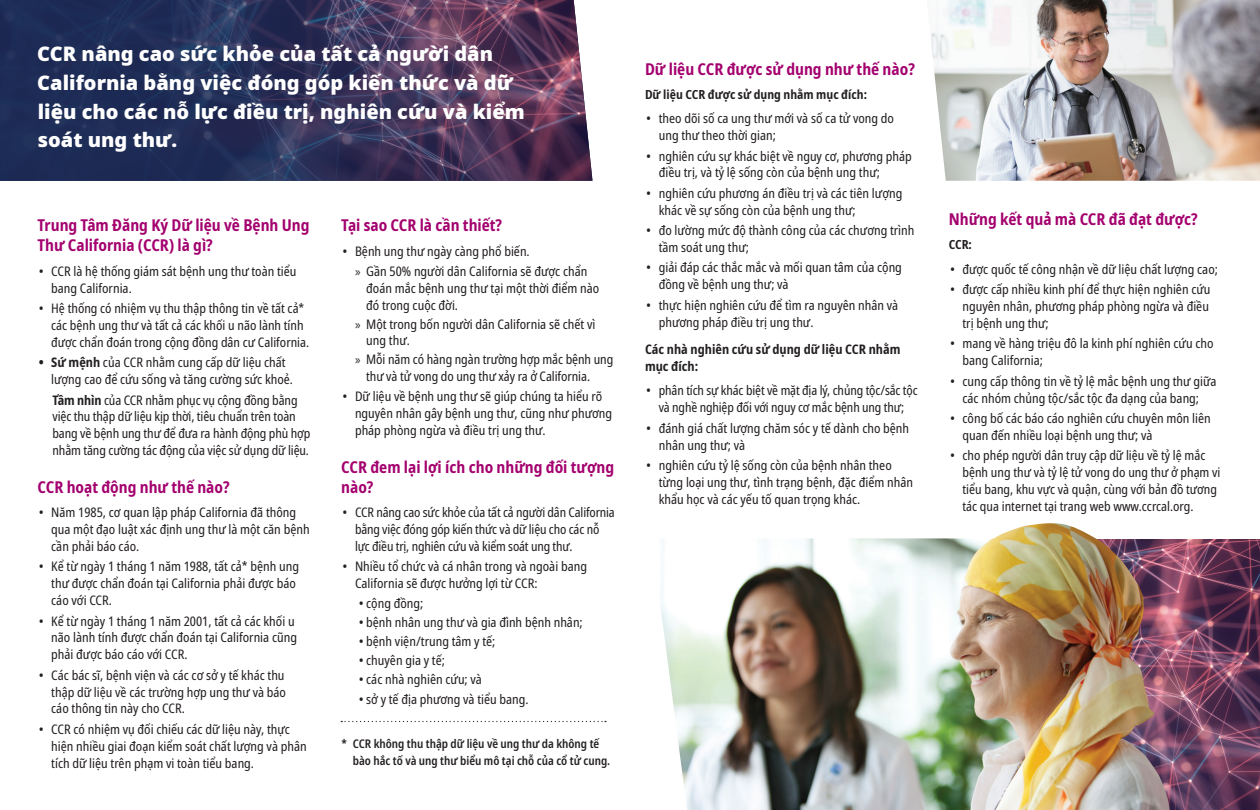
<style>
.page{position:relative;width:1260px;height:810px;background:#fff}
.page>*{position:absolute;margin:0;border:0;box-sizing:border-box;transform-origin:0 0}
.t1{font:900 20px/28.8px "Noto Sans";color:#fff}
.t2{font:700 condensed 16.25px/20px "Noto Sans";color:#a3016e}
.Body_Text{font:condensed 13.12px/16.9px "Noto Sans";color:#231f20}
.Body_Text-2{font:700 condensed 13.12px/16.9px "Noto Sans";color:#231f20}
.Body_Text-3{font:700 condensed 12.5px "Noto Sans";color:#231f20}
.Body_Text-4{font:600 condensed 11.88px/16.9px "Noto Sans";color:#231f20}
.s1{font-weight:700}
.s2{font-family:"Myriad Pro";font-stretch:normal}
</style>
<div class="page">
<img style="left:1170px;top:540px;width:90px;height:270px">
<svg style="left:0;top:0;width:592px;height:181px;background:#3a365c"></svg>
<img style="left:927px;top:0;width:333px;height:181px">
<img style="left:661px;top:538px;width:328px;height:272px">
<img style="left:989px;top:523px;width:181px;height:287px">
<svg style="left:341px;top:721px;width:265px;height:1px"></svg>
<h2 class="t1" style="left:37px;top:39px;width:489px">CCR nâng cao sức khỏe của tất cả người dân California bằng việc đóng góp kiến thức và dữ liệu cho các nỗ lực điều trị, nghiên cứu và kiểm soát ung thư.</h2>
<h2 class="t2" style="left:38px;top:216px;width:274px">Trung Tâm Đăng Ký Dữ liệu về Bệnh Ung<br>Thư California (CCR) là gì?</h2>
<p class="Body_Text" style="left:51px;top:263px;width:247px;text-indent:-12px">• CCR là hệ thống giám sát bệnh ung thư toàn tiểu bang California.</p>
<p class="Body_Text" style="left:51px;top:300px;width:260px;text-indent:-12px">• Hệ thống có nhiệm vụ thu thập thông tin về tất cả* các bệnh ung thư và tất cả các khối u não lành tính được chẩn đoán trong cộng đồng dân cư California.</p>
<p class="Body_Text" style="left:51px;top:354px;width:243px;text-indent:-12px"><span class="s1">• Sứ mệnh</span> của CCR nhằ m cung cấp dữ liệu chất lượng cao để cứu sống và tăng cường sức khoẻ.</p>
<p class="Body_Text" style="left:52px;top:392px;width:259px"><span class="s1">Tầm nhi ̀n</span> của CCR nhằm phục vụ cộng đồng bằng việc thu thậ p dữ liệu kịp thời, tiêu chuẩn trên toà n bang về bệnh ung thư để đưa ra hành động phù hợp nhằm tăng cường tác động của việc sử dụng dữ liệu.</p>
<h2 class="t2" style="left:38px;top:477px;width:194px">CCR hoạt động như thế nào?</h2>
<p class="Body_Text" style="left:51px;top:504px;width:260px;text-indent:-12px">• Năm 1985, cơ quan lập pháp California đã thông qua một đạo luật xác định ung thư là một căn bệnh cần phải báo cáo.</p>
<p class="Body_Text" style="left:51px;top:559px;width:249px;text-indent:-12px">• Kể từ ngày 1 tháng 1 năm 1988, tất cả* bệnh ung thư được chẩn đoán tại California phải được báo cáo với CCR.</p>
<p class="Body_Text" style="left:51px;top:613px;width:247px;text-indent:-12px">• Kể từ ngày 1 tháng 1 năm 2001, tất cả các khối u não lành tính được chẩn đoán tại California cũng phải được báo cáo với CCR.</p>
<p class="Body_Text" style="left:51px;top:667px;width:236px;text-align:justify;text-indent:-12px">• Các bác sĩ, bệnh viện và các cơ sở y tế khác thu thập dữ liệu về các trường hợp ung thư và báo cáo thông tin này cho CCR.</p>
<p class="Body_Text" style="left:51px;top:721px;width:257px;text-indent:-12px">• CCR có nhiệm vụ đối chiếu các dữ liệu này, thực hiện nhiều giai đoạn kiểm soát chất lượng và phân tích dữ liệu trên phạm vi toàn tiểu bang.</p>
<h2 class="t2" style="left:341px;top:216px;width:162px">Tại sao CCR là cần thiết?</h2>
<p class="Body_Text" style="left:342px;top:243px;width:189px">• Bệnh ung thư ngày càng phổ biến.</p>
<p class="Body_Text" style="left:366px;top:263px;width:235px;text-indent:-11px"><span class="s2">»</span> Gần 50% người dân California sẽ được chẩn đoán mắc bệnh ung thư tại một thời điểm nào đó trong cuộc đời.</p>
<p class="Body_Text" style="left:366px;top:316px;width:231px;text-indent:-11px"><span class="s2">»</span> Một trong bốn người dân California sẽ chết vì ung thư.</p>
<p class="Body_Text" style="left:366px;top:351px;width:249px;text-indent:-11px"><span class="s2">»</span> Mỗi năm có hàng ngàn trường hợp mắc bệnh ung thư và tử vong do ung thư xảy ra ở California.</p>
<p class="Body_Text" style="left:355px;top:389px;width:259px;text-indent:-12px">• Dữ liệu về bệnh ung thư sẽ giúp chúng ta hiểu rõ nguyên nhân gây bệnh ung thư, cũng như phương pháp phòng ngừa và điều trị ung thư.</p>
<h2 class="t2" style="left:341px;top:457px;width:274px">CCR đem lại lợi ích cho những đối tượng nào?</h2>
<p class="Body_Text" style="left:355px;top:504px;width:261px;text-indent:-12px">• CCR nâng cao sức khỏe của tất cả người dân California bằng việc đóng góp kiến thức và dữ liệu cho các nỗ lực điều trị, nghiên cứu và kiểm soát ung thư.</p>
<p class="Body_Text" style="left:355px;top:559px;width:234px;text-indent:-12px">• Nhiều tổ chức và cá nhân trong và ngoài bang<br>California sẽ được hưởng lợi từ CCR:</p>
<p class="Body_Text" style="left:359px;top:595px;width:66px">• cộng đồng;</p>
<p class="Body_Text" style="left:359px;top:614px;width:226px">• bệnh nhân ung thư và gia đình bệnh nhân;</p>
<p class="Body_Text" style="left:359px;top:633px;width:138px">• bệnh viện/trung tâm y tế;</p>
<p class="Body_Text" style="left:359px;top:652px;width:88px">• chuyên gia y tế;</p>
<p class="Body_Text" style="left:359px;top:672px;width:125px">• các nhà nghiên cứu; và</p>
<p class="Body_Text" style="left:359px;top:691px;width:172px">• sở y tế địa phương và tiểu bang.</p>
<p class="Body_Text-4" style="left:353px;top:736px;width:259px;text-indent:-11px">* CCR không thu thập dữ liệu về ung thư da không tế bào hắc tố và ung thư biểu mô tại chỗ của cổ tử cung.</p>
<h2 class="t2" style="left:645px;top:59px;width:271px">Dữ liệu CCR được sử dụng như thế nào?</h2>
<p class="Body_Text-3" style="left:645px;top:85px;width:224px">Dữ liệu CCR được sử dụng nhằm mục đích:</p>
<p class="Body_Text" style="left:659px;top:110px;width:237px;text-indent:-12px">• theo dõi số ca ung thư mới và số ca tử vong do ung thư theo thời gian;</p>
<p class="Body_Text" style="left:659px;top:148px;width:255px;text-indent:-12px">• nghiên cứu sự khác biệt về nguy cơ, phương pháp điều trị, và tỷ lệ sống còn của bệnh ung thư;</p>
<p class="Body_Text" style="left:659px;top:185px;width:245px;text-indent:-12px">• nghiên cứu phương án điều trị và các tiên lượng khác về sự sống còn của bệnh ung thư;</p>
<p class="Body_Text" style="left:659px;top:222px;width:257px;text-indent:-12px">• đo lường mức độ thành công của các chương trình tầm soát ung thư;</p>
<p class="Body_Text" style="left:659px;top:260px;width:245px;text-indent:-12px">• giải đáp các thắc mắc và mối quan tâm của cộng đồng về bệnh ung thư; và</p>
<p class="Body_Text" style="left:659px;top:297px;width:241px;text-indent:-12px">• thực hiện nghiên cứu để tìm ra nguyên nhân và phương pháp điều trị ung thư.</p>
<p class="Body_Text-2" style="left:645px;top:341px;width:257px">Các nhà nghiên cứu sử dụng dữ liệu CCR nhằm mục đích:</p>
<p class="Body_Text" style="left:646px;top:383px;width:273px;text-align:center">• phân tích sự khác biệt về mặt địa lý, chủng tộc/sắc tộc và nghề nghiệp đối với nguy cơ mắc bệnh ung thư;</p>
<p class="Body_Text" style="left:659px;top:420px;width:252px;text-indent:-12px">• đánh giá chất lượng chăm sóc y tế dành cho bệnh nhân ung thư; và</p>
<p class="Body_Text" style="left:659px;top:457px;width:256px;text-indent:-12px">• nghiên cứu tỷ lệ sống còn của bệnh nhân theo từng loại ung thư, tình trạng bệnh, đặc điểm nhân khẩu học và các yếu tố quan trọng khác.</p>
<h2 class="t2" style="left:949px;top:209px;width:250px">Những kết quả mà CCR đã đạt được?</h2>
<p class="Body_Text-3" style="left:949px;top:236px;width:25px">CCR:</p>
<p class="Body_Text" style="left:950px;top:261px;width:269px">• được quốc tế công nhận về dữ liệu chất lượng cao;</p>
<p class="Body_Text" style="left:962px;top:281px;width:250px;text-align:justify;text-indent:-12px">• được cấp nhiều kinh phí để thực hiện nghiên cứu nguyên nhân, phương pháp phòng ngừa và điều trị bệnh ung thư;</p>
<p class="Body_Text" style="left:962px;top:336px;width:253px;text-indent:-12px">• mang về hàng triệu đô la kinh phí nghiên cứu cho bang California;</p>
<p class="Body_Text" style="left:950px;top:373px;width:268px;text-align:center">• cung cấp thông tin về tỷ lệ mắc bệnh ung thư giữa các nhóm chủng tộc/sắc tộc đa dạng của bang;</p>
<p class="Body_Text" style="left:962px;top:410px;width:250px;text-indent:-12px">• công bố các báo cáo nghiên cứu chuyên môn liên quan đến nhiều loại bệnh ung thư; và</p>
<p class="Body_Text" style="left:962px;top:447px;width:259px;text-indent:-12px">• cho phép người dân truy cập dữ liệu về tỷ lệ mắc bệnh ung thư và tỷ lệ tử vong do ung thư ở phạm vi tiểu bang, khu vực và quận, cùng với bản đồ tương tác qua internet tại trang web www.ccrcal.org.</p>
</div>
